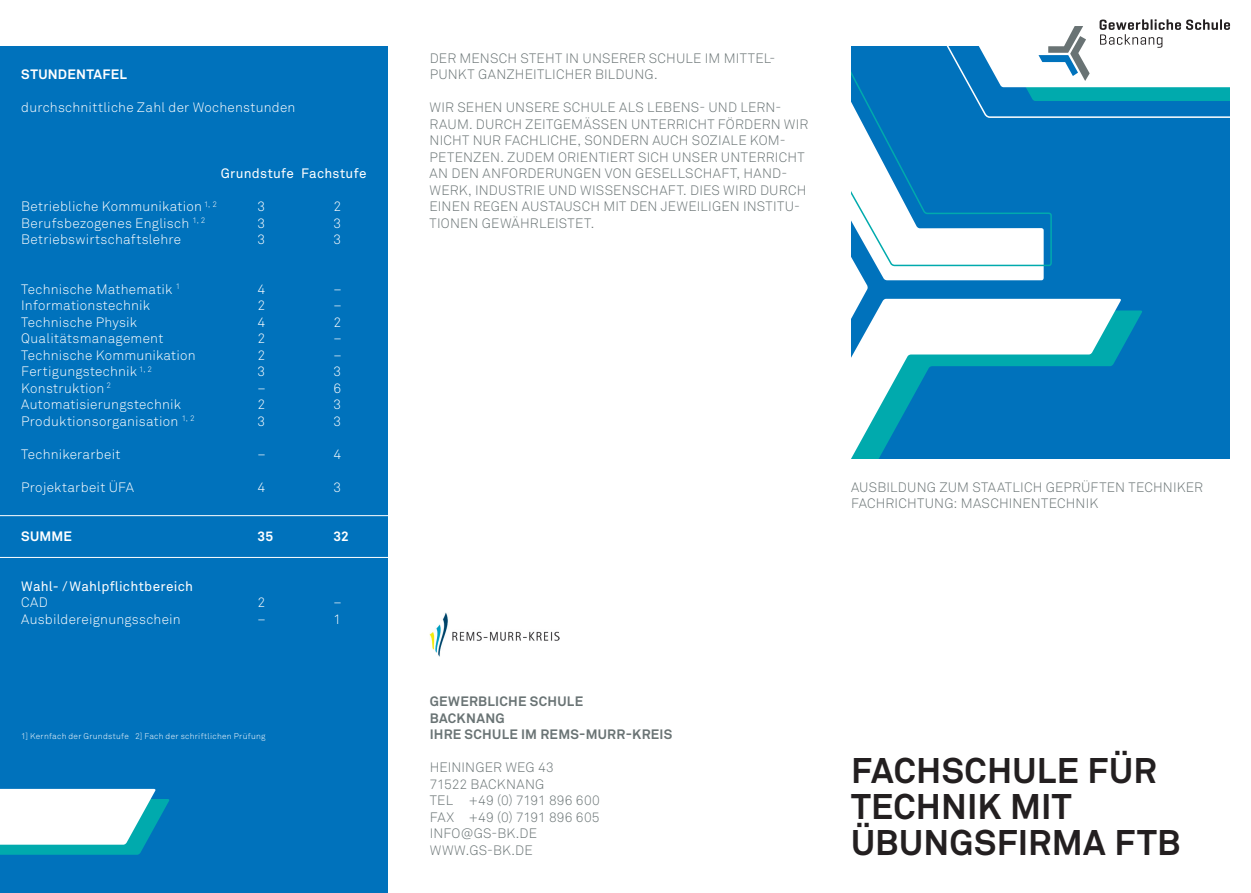
<style>
.page{position:relative;width:1251px;height:893px;background:#fff}
.page>*{position:absolute;margin:0;border:0;box-sizing:border-box;transform-origin:0 0}
.t1{font:700 35.25px/35.7px "Akkurat Std";letter-spacing:.01em;color:#231f20}
.t2{font:300 13.5px/16.5px "Akkurat Std";letter-spacing:.015em;color:#697374}
.t3{font:300 13.5px/16.5px "Akkurat Std";letter-spacing:.02em;color:#fff}
.t4{font:700 13.5px/16.5px "Akkurat Std";letter-spacing:.02em;color:#697374}
.t5{font:13.5px "Akkurat Std";letter-spacing:.02em;color:#fff}
.t6{font:700 13.5px "Akkurat Std";letter-spacing:.02em;color:#fff}
.t7{font:300 8.25px "Akkurat Std";letter-spacing:.035em;color:#fff}
</style>
<div class="page">
<div style="left:0;top:46px;width:387px;height:847px;background:#0072bc"></div>
<hr style="left:0;top:515px;width:408px;height:1px;background:#fff">
<hr style="left:0;top:557px;width:408px;height:1px;background:#fff">
<svg style="left:851px;top:19px;width:378px;height:440px"></svg>
<svg style="left:0;top:789px;width:169px;height:66px;background:#b3e0e7"></svg>
<img style="left:429px;top:613px;width:130px;height:44px">
<p class="t6" style="left:21px;top:66px;width:107px">STUNDENTAFEL</p>
<p class="t3" style="left:21px;top:99px;width:276px">durchschnittliche Zahl der Wochenstunden</p>
<p class="t5" style="left:221px;top:166px;width:75px">Grundstufe</p>
<p class="t3" style="left:257px;top:198px;width:9px;text-align:justify">3<br>3<br>3</p>
<p class="t3" style="left:257px;top:281px;width:10px;text-align:justify">4<br>2<br>4<br>2<br>2<br>3 – 2<br>3</p>
<p class="t3" style="left:257px;top:446px;width:10px">–</p>
<p class="t3" style="left:257px;top:479px;width:9px">4</p>
<p class="t6" style="left:257px;top:528px;width:17px">35</p>
<p class="t3" style="left:21px;top:198px;width:197px">Betriebliche Kommunikation <sup>1,</sup> <sup>2<br></sup>Berufsbezogenes Englisch <sup>1,</sup> <sup>2<br></sup>Betriebswirtschaftslehre</p>
<p class="t3" style="left:21px;top:281px;width:176px">Technische Mathematik <sup>1<br></sup>Informationstechnik<br>Technische Physik<br>Qualitätsmanagement<br>Technische Kommunikation<br>Fertigungstechnik <sup>1,</sup> <sup>2<br></sup>Konstruktion <sup>2<br></sup>Automatisierungstechnik<br>Produktionsorganisation <sup>1,</sup> <sup>2</sup></p>
<p class="t3" style="left:21px;top:446px;width:101px">Technikerarbeit</p>
<p class="t3" style="left:21px;top:479px;width:114px">Projektarbeit ÜFA</p>
<p class="t6" style="left:21px;top:528px;width:52px">SUMME</p>
<p class="t5" style="left:21px;top:578px;width:173px">Wahl- / Wahlpflichtbereich</p>
<p class="t3" style="left:21px;top:594px;width:161px">CAD<br>Ausbildereignungsschein</p>
<p class="t3" style="left:257px;top:594px;width:10px">2 –</p>
<p class="t5" style="left:301px;top:166px;width:67px">Fachstufe</p>
<p class="t3" style="left:333px;top:198px;width:9px;text-align:justify">2<br>3<br>3</p>
<p class="t3" style="left:333px;top:281px;width:10px;text-align:justify">– – 2 – – 3<br>6<br>3<br>3</p>
<p class="t3" style="left:333px;top:446px;width:9px">4</p>
<p class="t3" style="left:333px;top:479px;width:9px">3</p>
<p class="t6" style="left:333px;top:528px;width:17px">32</p>
<p class="t3" style="left:333px;top:594px;width:10px">–<br>1</p>
<p class="t7" style="left:21px;top:731px;width:246px">1] Kernfach der Grundstufe 2] Fach der schriftlichen Prüfung</p>
<p class="t2" style="left:429px;top:50px;width:303px">der mensch steht i n unserer schule im mitte</p>
<p class="t2" style="left:763px;top:50px;width:13px">l-</p>
<p class="t2" style="left:429px;top:66px;width:229px">punkt ganzheitlicher Bildung.</p>
<p class="t2" style="left:429px;top:99px;width:227px">wi r sehen unsere schule als Lebe</p>
<p class="t2" style="left:429px;top:99px;width:378px;text-indent:251px">ns- und lern&shy;raum . DURCH ZEITGEMÄSSEN UNTERRICHT FÖRDERN WIR<br>NICHT NUR</p>
<p class="t2" style="left:429px;top:132px;width:357px;text-indent:183px">DERN AUCH SOZIALE KOM-<br>PETENZEN . ZU DEM ORIENTIERT SICH UNS</p>
<p class="t2" style="left:504px;top:132px;width:90px">FACHLICH E, SON</p>
<p class="t2" style="left:700px;top:149px;width:106px">ER UNTERRICHT</p>
<p class="t2" style="left:429px;top:165px;width:125px">AN DEN AN FORDERUN</p>
<p class="t2" style="left:573px;top:165px;width:105px">GEN von GESELLS</p>
<p class="t2" style="left:429px;top:165px;width:375px;text-indent:264px">CHAFT, HAN D-<br>WERK, IN DUSTRIE UN D WISSENSCHAFT. dies wi rd DURCH<br>EIN EN REGEN AUSTAUSCH MIT DEN JEWEILIGEN INSTITU-<br>TION EN GEWÄHRL</p>
<p class="t2" style="left:546px;top:215px;width:49px">EISTET.</p>
<p class="t4" style="left:429px;top:693px;width:243px">GEWERBLICHE SCHULE<br>BACKNANG<br>I HRE SCHULE IM REMS-M URR-KREIS</p>
<p class="t2" style="left:429px;top:759px;width:86px">Heininger weg</p>
<p class="t2" style="left:538px;top:759px;width:17px">43</p>
<p class="t2" style="left:429px;top:776px;width:60px">71522 Back</p>
<p class="t2" style="left:429px;top:776px;width:171px;text-indent:76px">nang<br>Tel +49 (0) 7191 896 600<br>Fax +49 (0) 7191 896 605<br>Info@gs-bk.de<br>www</p>
<p class="t2" style="left:465px;top:842px;width:59px">.gs-bk.de</p>
<p class="t2" style="left:850px;top:479px;width:139px">Ausbi ldung zum staat</p>
<p class="t2" style="left:1012px;top:479px;width:43px">lich gep</p>
<p class="t2" style="left:1071px;top:479px;width:19px">rüfte</p>
<p class="t2" style="left:1114px;top:479px;width:89px">n Techniker</p>
<p class="t2" style="left:850px;top:495px;width:241px">Fachrichtung: Maschi nentechnik</p>
<h1 class="t1" style="left:850px;top:753px;width:307px">FACHSCHULE FÜR<br>TECHNIK MIT<br>ÜBUNGSFIRMA FTB</h1>
</div>
